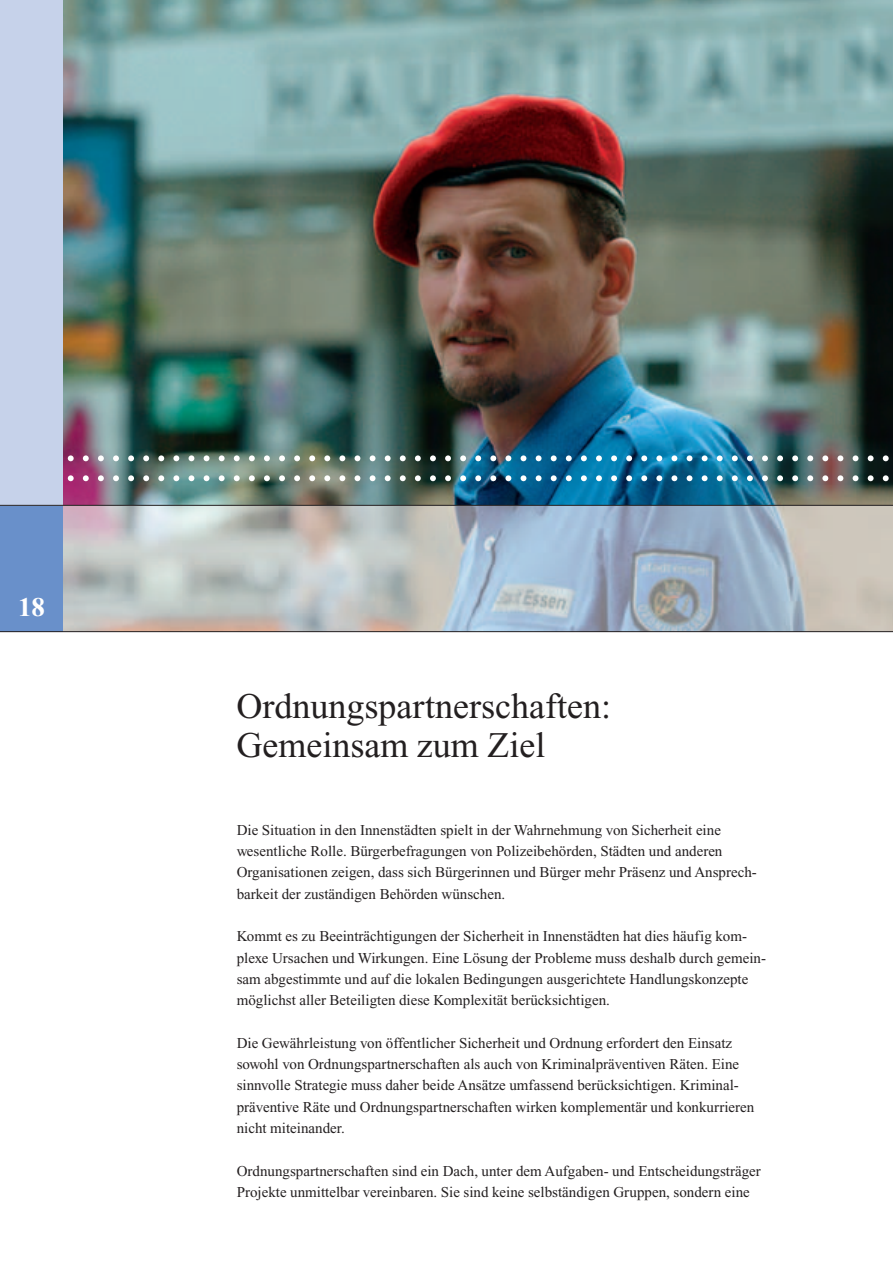
<style>
.page{position:relative;width:893px;height:1262px;background:#fff}
.page>*{position:absolute;margin:0;border:0;box-sizing:border-box;transform-origin:0 0}
.t1{font:54.3px "Times New Roman";color:#fff}
.t2{font:36px/39px "Times New Roman";color:#231f20}
.t3{font:700 27px "Times New Roman";color:#fff}
.t4{font:15px/21.3px "Times New Roman";color:#231f20}
</style>
<div class="page">
<img style="left:63px;top:0;width:829px;height:505px">
<svg style="left:63px;top:506px;width:829px;height:125px;background:#b4bcc2"></svg>
<div style="left:1px;top:505px;width:62px;height:126px;background:#6990ca"></div>
<div style="left:1px;top:0;width:62px;height:505px;background:#c6d2ea"></div>
<hr style="left:1px;top:505px;width:891px;height:1px;background:#231f20">
<hr style="left:1px;top:631px;width:891px;height:1px;background:#231f20">
<h1 class="t1" style="left:63px;top:443px;width:831px">:::::::::::::::::::::::::::::::::::::::::::::::::::::::</h1>
<h3 class="t3" style="left:18px;top:598px;width:28px">18</h3>
<h2 class="t2" style="left:236px;top:690px;width:376px">Ordnungspartnerschaften:<br>Gemeinsam zum Ziel</h2>
<p class="t4" style="left:237px;top:820px;width:521px">Die Situation in den Innenstädten spielt in der Wahrnehmung von Sicherheit eine wesentliche Rolle. Bürgerbefragungen von Polizeibehörden, Städten und anderen Organisationen zeigen, dass sich Bürgerinnen und Bürger mehr Präsenz und Ansprech&shy;barkeit der zuständigen Behörden wünschen.</p>
<p class="t4" style="left:237px;top:927px;width:531px">Kommt es zu Beeinträchtigungen der Sicherheit in Innenstädten hat dies häufig kom&shy;plexe Ursachen und Wirkungen. Eine Lösung der Probleme muss deshalb durch gemein&shy;sam abgestimmte und auf die lokalen Bedingungen ausgerichtete Handlungskonzepte möglichst aller Beteiligten diese Komplexität berücksichtigen.</p>
<p class="t4" style="left:237px;top:1033px;width:519px">Die Gewährleistung von öffentlicher Sicherheit und Ordnung erfordert den Einsatz sowohl von Ordnungspartnerschaften als auch von Kriminalpräventiven Räten. Eine sinnvolle Strategie muss daher beide Ansätze umfassend berücksichtigen. Kriminal&shy;präventive Räte und Ordnungspartnerschaften wirken komplementär und konkurrieren nicht miteinander.</p>
<p class="t4" style="left:237px;top:1161px;width:525px">Ordnungspartnerschaften sind ein Dach, unter dem Aufgaben- und Entscheidungsträger<br>Projekte unmittelbar vereinbaren. Sie sind keine selbständigen Gruppen, sondern eine</p>
</div>
